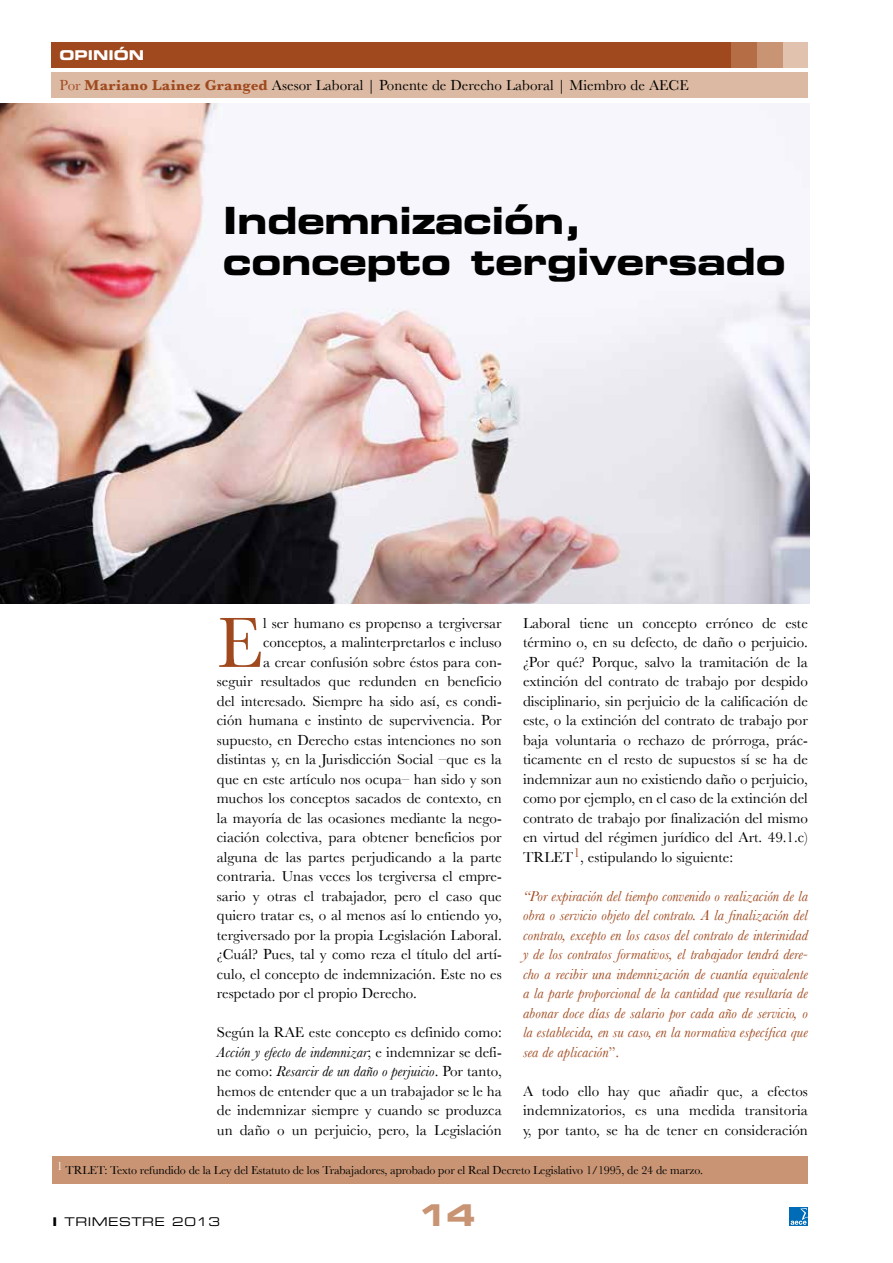
<style>
.page{position:relative;width:893px;height:1263px;background:#fff}
.page>*{position:absolute;margin:0;border:0;box-sizing:border-box;transform-origin:0 0}
.t1{font:73.95px "Baskerville";color:#a0491e}
.t2{font:37.5px/40.5px "Eurostile LT Std Bold Ex 2";letter-spacing:-.015em;color:#000}
.t3{font:30px "Eurostile LT Std Bold Ex 2";color:#c89474}
.t4{font:15px/19.5px "Baskerville";color:#000;text-align:justify}
.t5{font:italic 15px/19.5px "Baskerville";color:#a0491e;text-align:justify}
.t6{font:13.5px "Eurostile LT Std Bold Ex 2";color:#fff}
.t7{font:12px "Baskerville";letter-spacing:-.01em;color:#000}
.t8{font:12px "Eurostile LT Std Ex 2";letter-spacing:.04em;color:#000}
.s1{color:#a0491e}
.s2{font-weight:700;color:#a0491e}
.s3{font-style:italic}
.s4{font-style:normal}
.s5{font-family:"Eurostile LT Std Bold Ex 2"}
</style>
<div class="page">
<svg style="left:789px;top:1207px;width:19px;height:19px"></svg>
<svg style="left:791px;top:1208px;width:17px;height:17px"></svg>
<div style="left:51px;top:43px;width:757px;height:25px;background:#a0491e"></div>
<div style="left:782px;top:43px;width:26px;height:25px;background:#e0c2ae"></div>
<div style="left:757px;top:43px;width:25px;height:25px;background:#c89474"></div>
<div style="left:731px;top:43px;width:26px;height:25px;background:#b46d44"></div>
<img style="left:0;top:103px;width:809px;height:501px">
<div style="left:51px;top:73px;width:757px;height:25px;background:#dbb9a2"></div>
<div style="left:53px;top:1156px;width:755px;height:28px;background:#c89474"></div>
<p class="t6" style="left:60px;top:46px;width:86px">OPINIÓN</p>
<p class="t4" style="left:60px;top:76px;width:631px"><span class="s1">Por</span> <span class="s2">Mariano Lainez Granged</span> Asesor Laboral | Ponente de Derecho Laboral | Miembro de AECE</p>
<h2 class="t2" style="left:223px;top:200px;width:565px">Indemnización, concepto tergiversado</h2>
<h1 class="t1" style="left:217px;top:599px;width:48px">E</h1>
<p class="t4" style="left:263px;top:613px;width:240px">l ser humano es propenso a tergiversar</p>
<p class="t4" style="left:263px;top:633px;width:240px">conceptos, a malinterpretarlos e incluso</p>
<p class="t4" style="left:263px;top:652px;width:240px">a crear confusión sobre éstos para con-</p>
<p class="t4" style="left:217px;top:672px;width:286px">seguir resultados que redunden en beneficio</p>
<p class="t4" style="left:217px;top:691px;width:286px">del interesado. Siempre ha sido así, es condi-</p>
<p class="t4" style="left:217px;top:711px;width:286px">ción humana e instinto de supervivencia. Por</p>
<p class="t4" style="left:217px;top:730px;width:286px">supuesto, en Derecho estas intenciones no son</p>
<p class="t4" style="left:217px;top:750px;width:286px">distintas y, en la Jurisdicción Social –que es la</p>
<p class="t4" style="left:217px;top:769px;width:286px">que en este artículo nos ocupa– han sido y son</p>
<p class="t4" style="left:217px;top:789px;width:286px">muchos los conceptos sacados de contexto, en</p>
<p class="t4" style="left:217px;top:808px;width:286px">la mayoría de las ocasiones mediante la nego-</p>
<p class="t4" style="left:217px;top:828px;width:286px">ciación colectiva, para obtener beneficios por</p>
<p class="t4" style="left:217px;top:847px;width:286px">alguna de las partes perjudicando a la parte</p>
<p class="t4" style="left:217px;top:867px;width:286px">contraria. Unas veces los tergiversa el empre-</p>
<p class="t4" style="left:217px;top:886px;width:286px">sario y otras el trabajador, pero el caso que</p>
<p class="t4" style="left:217px;top:906px;width:286px">quiero tratar es, o al menos así lo entiendo yo,</p>
<p class="t4" style="left:217px;top:925px;width:286px">tergiversado por la propia Legislación Laboral.</p>
<p class="t4" style="left:217px;top:945px;width:286px">¿Cuál? Pues, tal y como reza el título del artí-</p>
<p class="t4" style="left:217px;top:964px;width:286px">culo, el concepto de indemnización. Este no es</p>
<p class="t4" style="left:217px;top:984px;width:202px">respetado por el propio Derecho.</p>
<p class="t4" style="left:217px;top:1023px;width:286px">Según la RAE este concepto es definido como:<br><span class="s3">Acción y efecto de indemnizar</span>; e indemnizar se defi&shy;ne como: <span class="s3">Resarcir de un daño o perjuicio</span>. Por tanto, hemos de entender que a un trabajador se le ha de indemnizar siempre y cuando se produzca un daño o un perjuicio, pero, la Legislación</p>
<p class="t4" style="left:523px;top:613px;width:286px">Laboral tiene un concepto erróneo de este término o, en su defecto, de daño o perjuicio. ¿Por qué? Porque, salvo la tramitación de la extinción del contrato de trabajo por despido disciplinario, sin perjuicio de la calificación de este, o la extinción del contrato de trabajo por baja voluntaria o rechazo de prórroga, prác&shy;ticamente en el resto de supuestos sí se ha de indemnizar aun no existiendo daño o perjuicio, como por ejemplo, en el caso de la extinción del contrato de trabajo por finalización del mismo en virtud del régimen jurídico del Art. 49.1.c)<br>TRLET<sup>1</sup>, estipulando lo siguiente:</p>
<p class="t5" style="left:523px;top:886px;width:286px">“Por expiración del tiempo convenido o realización de la obra o servicio objeto del contrato. A la finalización del contrato, excepto en los casos del contrato de interinidad y de los contratos formativos, el trabajador tendrá dere&shy;cho a recibir una indemnización de cuantía equivalente a la parte proporcional de la cantidad que resultaría de abonar doce días de salario por cada año de servicio, o la establecida, en su caso, en la normativa específica que sea de aplicación<span class="s4">”.</span></p>
<p class="t4" style="left:523px;top:1081px;width:286px">A todo ello hay que añadir que, a efectos indemnizatorios, es una medida transitoria y, por tanto, se ha de tener en consideración</p>
<p class="t7" style="left:57px;top:1163px;width:648px"><sup>1</sup> TRLET: Texto refundido de la Ley del Estatuto de los Trabajadores, aprobado por el Real Decreto Legislativo 1/1995, de 24 de marzo.</p>
<p class="t8" style="left:53px;top:1214px;width:169px"><span class="s5">I</span> TRIMESTRE 2013</p>
<h3 class="t3" style="left:417px;top:1194px;width:60px">14</h3>
</div>
